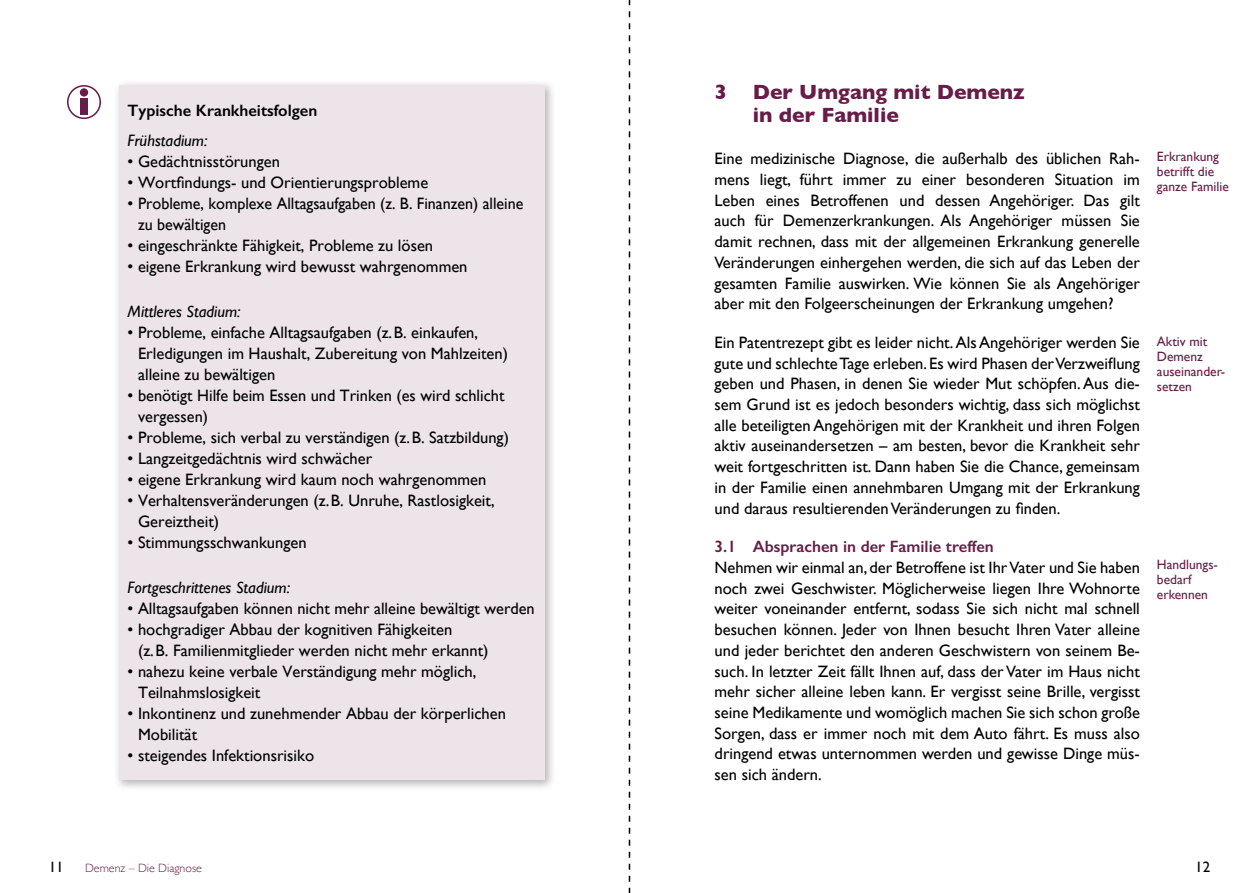
<style>
.page{position:relative;width:1259px;height:893px;background:#fff}
.page>*{position:absolute;margin:0;border:0;box-sizing:border-box;transform-origin:0 0}
.t1{font:700 21px/22.5px "Gill Sans";color:#671d47}
.t2{font:16.5px/20.7px "Gill Sans";color:#000}
.t3{font:italic 16.5px "Gill Sans";color:#000}
.t4{font:600 16.5px "Gill Sans";color:#671d47}
.t5{font:600 16.5px "Gill Sans";color:#000}
.t6{font:15px "Gill Sans";color:#000}
.t7{font:13.5px/15px "Gill Sans";color:#671d47}
.t8{font:300 12px "Gill Sans";color:#671d47}
</style>
<div class="page">
<div style="left:114px;top:80px;width:441px;height:711px;background:#000;opacity:.3"></div>
<div style="left:119px;top:85px;width:425px;height:695px;background:#ece4e8"></div>
<svg style="left:67px;top:85px;width:34px;height:34px"></svg>
<div style="left:80px;top:88px;width:8px;height:9px;background:#671d47;border-radius:50%"></div>
<div style="left:80px;top:99px;width:8px;height:16px;background:#671d47"></div>
<svg style="left:629px;top:0;width:1px;height:893px"></svg>
<p class="t5" style="left:128px;top:100px;width:191px">Typische Krankheitsfolgen</p>
<p class="t3" style="left:128px;top:131px;width:81px">Frühstadium:</p>
<p class="t2" style="left:128px;top:151px;width:154px">• Gedächtnisstörungen</p>
<p class="t2" style="left:128px;top:172px;width:302px">• Wortfindungs- und Orientierungsprobleme</p>
<p class="t2" style="left:138px;top:193px;width:387px;text-indent:-10px">• Probleme, komplexe Alltagsaufgaben (z. B. Finanzen) alleine zu bewältigen</p>
<p class="t2" style="left:128px;top:235px;width:307px">• eingeschränkte Fähigkeit, Probleme zu lösen</p>
<p class="t2" style="left:128px;top:256px;width:341px">• eigene Erkrankung wird bewusst wahrgenommen</p>
<p class="t3" style="left:128px;top:302px;width:114px">Mittleres Stadium:</p>
<p class="t2" style="left:138px;top:322px;width:371px;text-indent:-10px">• Probleme, einfache Alltagsaufgaben (z.B. einkaufen,<br>Erledigungen im Haushalt, Zubereitung von Mahlzeiten) alleine zu bewältigen</p>
<p class="t2" style="left:138px;top:385px;width:368px;text-indent:-10px">• benötigt Hilfe beim Essen und Trinken (es wird schlicht vergessen)</p>
<p class="t2" style="left:128px;top:427px;width:383px">• Probleme, sich verbal zu verständigen (z.B. Satzbildung)</p>
<p class="t2" style="left:128px;top:448px;width:246px">• Langzeitgedächtnis wird schwächer</p>
<p class="t2" style="left:128px;top:469px;width:360px">• eigene Erkrankung wird kaum noch wahrgenommen</p>
<p class="t2" style="left:138px;top:490px;width:358px;text-indent:-10px">• Verhaltensveränderungen (z.B. Unruhe, Rastlosigkeit,<br>Gereiztheit)</p>
<p class="t2" style="left:128px;top:532px;width:181px">• Stimmungsschwankungen</p>
<p class="t3" style="left:128px;top:578px;width:164px">Fortgeschrittenes Stadium:</p>
<p class="t2" style="left:128px;top:598px;width:409px">• Alltagsaufgaben können nicht mehr alleine bewältigt werden</p>
<p class="t2" style="left:138px;top:619px;width:352px;text-indent:-10px">• hochgradiger Abbau der kognitiven Fähigkeiten<br>(z.B. Familienmitglieder werden nicht mehr erkannt)</p>
<p class="t2" style="left:138px;top:661px;width:340px;text-indent:-10px">• nahezu keine verbale Verständigung mehr möglich,<br>Teilnahmslosigkeit</p>
<p class="t2" style="left:138px;top:703px;width:369px;text-indent:-10px">• Inkontinenz und zunehmender Abbau der körperlichen<br>Mobilität</p>
<p class="t2" style="left:128px;top:745px;width:188px">• steigendes Infektionsrisiko</p>
<p class="t1" style="left:753px;top:81px;width:273px;text-indent:-38px">3 Der Umgang mit Demenz in der Familie</p>
<p class="t2" style="left:714px;top:148px;width:427px;text-align:justify">Eine medizinische Diagnose, die außerhalb des üblichen Rah&shy;mens liegt, führt immer zu einer besonderen Situation im Leben eines Betroffenen und dessen Angehöriger. Das gilt auch für Demenzerkrankungen. Als Angehöriger müssen Sie damit rechnen, dass mit der allgemeinen Erkrankung generelle Veränderungen einhergehen werden, die sich auf das Leben der gesamten Familie auswirken. Wie können Sie als Angehöriger aber mit den Folgeerscheinungen der Erkrankung umgehen?</p>
<p class="t2" style="left:714px;top:332px;width:427px;text-align:justify">Ein Patentrezept gibt es leider nicht. Als Angehöriger werden Sie gute und schlechteTage erleben. Es wird Phasen derVerzweiflung geben und Phasen, in denen Sie wieder Mut schöpfen. Aus die&shy;sem Grund ist es jedoch besonders wichtig, dass sich möglichst alle beteiligten Angehörigen mit der Krankheit und ihren Folgen aktiv auseinandersetzen – am besten, bevor die Krankheit sehr weit fortgeschritten ist. Dann haben Sie die Chance, gemeinsam in der Familie einen annehmbaren Umgang mit der Erkrankung und daraus resultierendenVeränderungen zu finden.</p>
<p class="t4" style="left:714px;top:537px;width:281px">3.1 Absprachen in der Familie treffen</p>
<p class="t2" style="left:714px;top:557px;width:427px;text-align:justify">Nehmen wir einmal an, der Betroffene ist Ihr Vater und Sie haben noch zwei Geschwister. Möglicherweise liegen Ihre Wohnorte weiter voneinander entfernt, sodass Sie sich nicht mal schnell besuchen können. Jeder von Ihnen besucht Ihren Vater alleine und jeder berichtet den anderen Geschwistern von seinem Be&shy;such. In letzter Zeit fällt Ihnen auf, dass der Vater im Haus nicht mehr sicher alleine leben kann. Er vergisst seine Brille, vergisst seine Medikamente und womöglich machen Sie sich schon große Sorgen, dass er immer noch mit dem Auto fährt. Es muss also dringend etwas unternommen werden und gewisse Dinge müs&shy;sen sich ändern.</p>
<p class="t7" style="left:1157px;top:149px;width:73px">Erkrankung betrifft die ganze Familie</p>
<p class="t7" style="left:1157px;top:333px;width:70px">Aktiv mit<br>Demenz auseinander&shy;setzen</p>
<p class="t7" style="left:1157px;top:557px;width:63px">Handlungs&shy;bedarf erkennen</p>
<p class="t6" style="left:49px;top:858px;width:16px">11</p>
<p class="t8" style="left:85px;top:858px;width:118px">Demenz – Die Diagnose</p>
<p class="t6" style="left:1195px;top:858px;width:16px">12</p>
</div>
